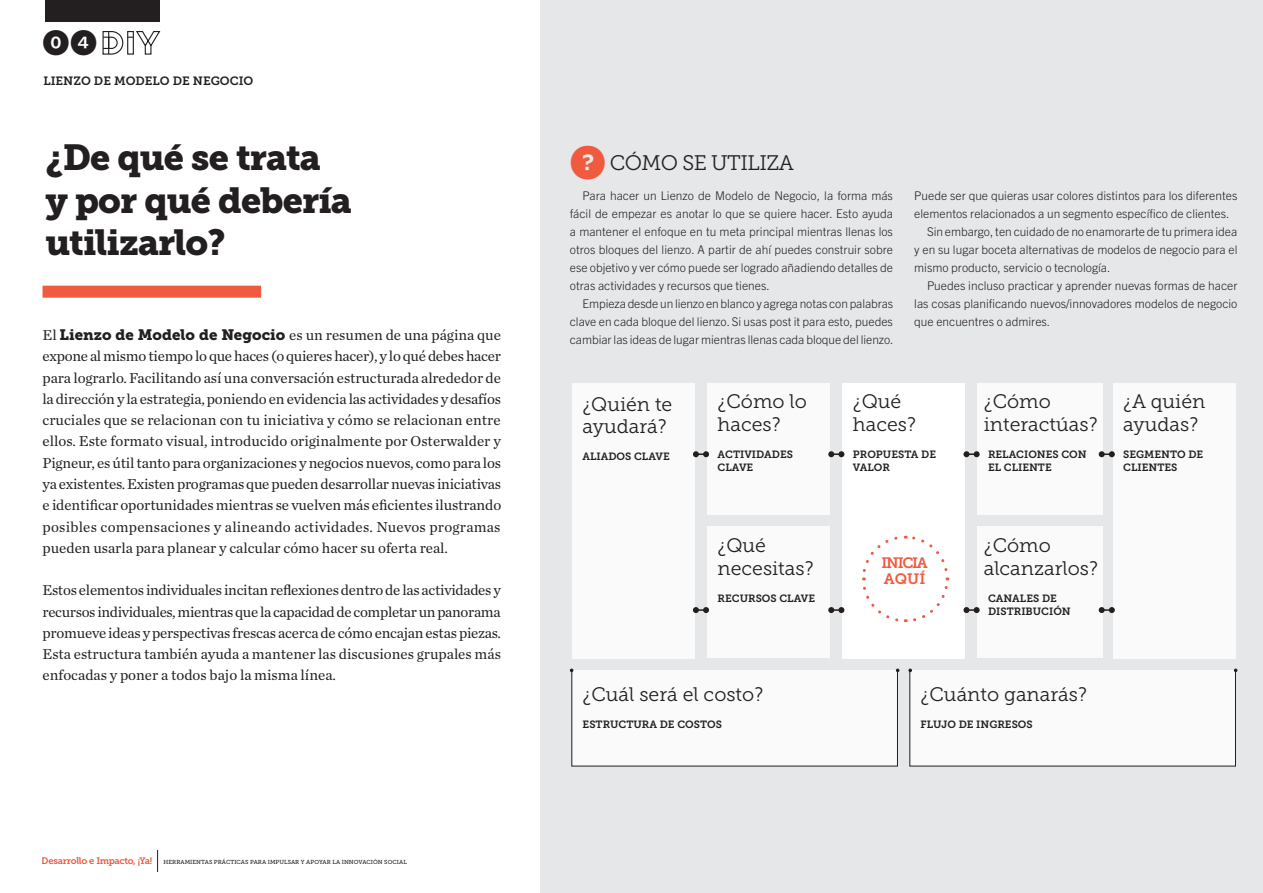
<style>
.page{position:relative;width:1263px;height:893px;background:#fff}
.page>*{position:absolute;margin:0;border:0;box-sizing:border-box;transform-origin:0 0}
.t1{font:36px/42.5px "Museo Slab 900";letter-spacing:-.025em;color:#231f20}
.t2{font:27px "Whitney Index Black Round Bd";color:#231f20}
.t3{font:21px "Museo Slab 300";letter-spacing:-.025em;color:#231f20}
.t4{font:19.5px/22.5px "Museo Slab 300";color:#231f20}
.t5{font:15px/21.3px "Chronicle Text G1";color:#231f20;text-align:justify}
.t6{font:15px/16.5px "Museo Slab 700";letter-spacing:-.09em;color:#f05a3f}
.t7{font:300 12px/18px "Trade Gothic Next LT Pro";color:#231f20;text-align:justify}
.t8{font:12px "Museo Slab 700";color:#231f20}
.t9{font:10.5px/13.5px "Museo Slab 700";color:#231f20}
.t10{font:5.85px "Museo Slab 500";letter-spacing:.01em;color:#231f20}
.s1{font-family:"Whitney Index Black Round Bd";font-size:36px;color:#f05a3f}
.s2{font-family:"Museo Slab 900"}
.s3{font-family:"Museo Slab 700";font-size:9.45px}
.s4{font-family:"Museo Slab 700";font-size:9.45px;color:#f0593e}
</style>
<div class="page">
<svg style="left:157px;top:850px;width:1px;height:22px"></svg>
<div style="left:540px;top:0;width:723px;height:893px;background:#e6e7e9"></div>
<div style="left:43px;top:286px;width:218px;height:12px;background:#f05a3f"></div>
<svg style="left:102px;top:31px;width:59px;height:24px"></svg>
<div style="left:45px;top:0;width:115px;height:21px;background:#231f20"></div>
<div style="left:572px;top:383px;width:123px;height:275px;background:#fafafa"></div>
<div style="left:842px;top:383px;width:123px;height:275px;background:#fff"></div>
<div style="left:1113px;top:383px;width:122px;height:275px;background:#fafafa"></div>
<div style="left:707px;top:383px;width:123px;height:131px;background:#fafafa"></div>
<div style="left:977px;top:383px;width:126px;height:131px;background:#fafafa"></div>
<div style="left:707px;top:527px;width:123px;height:131px;background:#fafafa"></div>
<div style="left:977px;top:527px;width:126px;height:131px;background:#fafafa"></div>
<div style="left:572px;top:670px;width:325px;height:96px;background:#fafafa"></div>
<div style="left:910px;top:670px;width:325px;height:96px;background:#fafafa"></div>
<svg style="left:693px;top:451px;width:16px;height:6px"></svg>
<svg style="left:828px;top:451px;width:16px;height:6px"></svg>
<svg style="left:963px;top:451px;width:17px;height:6px"></svg>
<svg style="left:1099px;top:451px;width:16px;height:6px"></svg>
<svg style="left:693px;top:607px;width:16px;height:6px"></svg>
<svg style="left:828px;top:607px;width:16px;height:6px"></svg>
<svg style="left:963px;top:607px;width:17px;height:6px"></svg>
<svg style="left:1099px;top:607px;width:16px;height:6px"></svg>
<svg style="left:908px;top:669px;width:4px;height:3px"></svg>
<svg style="left:862px;top:535px;width:88px;height:88px"></svg>
<h2 class="t2" style="left:43px;top:30px;width:56px">04</h2>
<p class="t8" style="left:43px;top:74px;width:211px">LIENZO DE MODELO DE NEGOCIO</p>
<h1 class="t1" style="left:45px;top:137px;width:308px">¿De qué se trata y por qué debería utilizarlo?</h1>
<h3 class="t3" style="left:570px;top:151px;width:226px"><span class="s1">?</span> CÓMO SE UTILIZA</h3>
<p class="t7" style="left:570px;top:186px;width:325px;text-indent:13px">Para hacer un Lienzo de Modelo de Negocio, la forma más fácil de empezar es anotar lo que se quiere hacer. Esto ayuda a mantener el enfoque en tu meta principal mientras llenas los otros bloques del lienzo. A partir de ahí puedes construir sobre ese objetivo y ver cómo puede ser logrado añadiendo detalles de otras actividades y recursos que tienes.</p>
<p class="t7" style="left:570px;top:294px;width:325px;text-indent:13px">Empieza desde un lienzo en blanco y agrega notas con palabras clave en cada bloque del lienzo. Si usas post it para esto, puedes cambiar las ideas de lugar mientras llenas cada bloque del lienzo.</p>
<p class="t7" style="left:914px;top:186px;width:325px">Puede ser que quieras usar colores distintos para los diferentes</p>
<p class="t7" style="left:914px;top:204px;width:317px">elementos relacionados a un segmento específico de clientes.</p>
<p class="t7" style="left:927px;top:222px;width:312px">Sin embargo, ten cuidado de no enamorarte de tu primera idea</p>
<p class="t7" style="left:914px;top:240px;width:325px">y en su lugar boceta alternativas de modelos de negocio para el</p>
<p class="t7" style="left:914px;top:258px;width:198px">mismo producto, servicio o tecnología.</p>
<p class="t7" style="left:927px;top:276px;width:312px">Puedes incluso practicar y aprender nuevas formas de hacer</p>
<p class="t7" style="left:914px;top:294px;width:325px">las cosas planificando nuevos/innovadores modelos de negocio</p>
<p class="t7" style="left:914px;top:312px;width:137px">que encuentres o admires.</p>
<p class="t5" style="left:43px;top:324px;width:460px">El <span class="s2">Lienzo de Modelo de Negocio</span> es un resumen de una página que expone al mismo tiempo lo que haces (o quieres hacer), y lo qué debes hacer para lograrlo. Facilitando así una conversación estructurada alrededor de la dirección y la estrategia, poniendo en evidencia las actividades y desafíos cruciales que se relacionan con tu iniciativa y cómo se relacionan entre ellos. Este formato visual, introducido originalmente por Osterwalder y Pigneur, es útil tanto para organizaciones y negocios nuevos, como para los ya existentes. Existen programas que pueden desarrollar nuevas iniciativas e identificar oportunidades mientras se vuelven más eficientes ilustrando posibles compensaciones y alineando actividades. Nuevos programas pueden usarla para planear y calcular cómo hacer su oferta real.</p>
<p class="t5" style="left:43px;top:579px;width:460px">Estos elementos individuales incitan reflexiones dentro de las actividades y recursos individuales, mientras que la capacidad de completar un panorama promueve ideas y perspectivas frescas acerca de cómo encajan estas piezas.<br>Esta estructura también ayuda a mantener las discusiones grupales más enfocadas y poner a todos bajo la misma línea.</p>
<h3 class="t4" style="left:718px;top:391px;width:91px">¿Cómo lo haces?</h3>
<p class="t9" style="left:718px;top:448px;width:77px">ACTIVIDADES<br>CLAVE</p>
<h3 class="t4" style="left:853px;top:391px;width:64px">¿Qué haces?</h3>
<p class="t9" style="left:853px;top:448px;width:85px">PROPUESTA DE<br>VALOR</p>
<h3 class="t4" style="left:984px;top:391px;width:115px">¿Cómo interactúas?</h3>
<p class="t9" style="left:988px;top:448px;width:100px">RELACIONES CON<br>EL CLIENTE</p>
<h3 class="t4" style="left:1123px;top:391px;width:84px">¿A quién ayudas?</h3>
<p class="t9" style="left:1123px;top:448px;width:82px">SEGMENTO DE<br>CLIENTES</p>
<h3 class="t4" style="left:582px;top:393px;width:91px">¿Quién te ayudará?</h3>
<p class="t9" style="left:582px;top:450px;width:89px">ALIADOS CLAVE</p>
<h3 class="t4" style="left:718px;top:534px;width:97px">¿Qué necesitas?</h3>
<p class="t9" style="left:718px;top:591px;width:99px">RECURSOS CLAVE</p>
<h3 class="t4" style="left:984px;top:534px;width:116px">¿Cómo alcanzarlos?</h3>
<p class="t9" style="left:988px;top:591px;width:84px">CANALES DE<br>DISTRIBUCIÓN</p>
<p class="t6" style="left:881px;top:555px;width:48px">INICIA<br>AQUÍ</p>
<p class="t10" style="left:-2px;top:637px;width:295px">CAS PARA IMPULSAR Y APOYAR LA INNOVACIÓN SOCIAL <span class="s3">Desarrollo e Impacto, ¡Ya!</span></p>
<p class="t10" style="left:0;top:678px;width:275px">ARA IMPULSAR Y APOYAR LA INNOVACIÓN SOCIAL <span class="s3">Desarrollo e Impacto, ¡Ya!</span></p>
<h3 class="t4" style="left:583px;top:683px;width:182px">¿Cuál será el costo?</h3>
<p class="t9" style="left:583px;top:717px;width:141px">ESTRUCTURA DE COSTOS</p>
<h3 class="t4" style="left:921px;top:683px;width:168px">¿Cuánto ganarás?</h3>
<p class="t9" style="left:921px;top:717px;width:114px">FLUJO DE INGRESOS</p>
<p class="t10" style="left:41px;top:859px;width:367px"><span class="s4">Desarrollo e Impacto, ¡Ya!</span> HERRAMIENTAS PRÁCTICAS PARA IMPULSAR Y APOYAR LA INNOVACIÓN SOCIAL</p>
</div>
